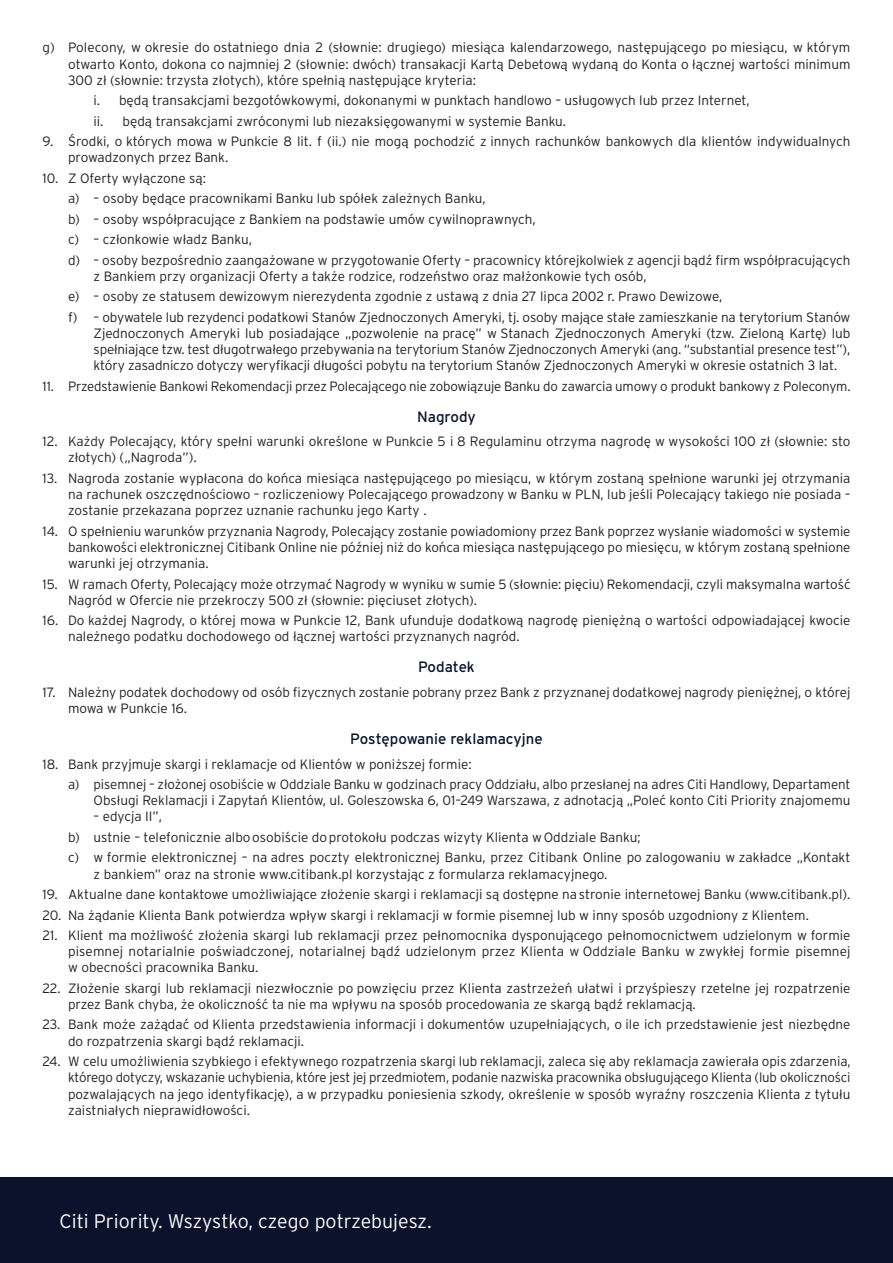
<style>
.page{position:relative;width:893px;height:1263px;background:#fff}
.page>*{position:absolute;margin:0;border:0;box-sizing:border-box;transform-origin:0 0}
.bullety{font:300 19.5px "Interstate Pl";color:#fff}
.rozdział{font:15px "Interstate Pl";color:#0b122c}
.punkty{font:300 13.5px/16.2px "Interstate Pl";color:#231f20}
.literki{font:300 13.5px/16.2px "Interstate Pl";color:#231f20}
.podliterki{font:300 13.5px "Interstate Pl";color:#231f20}
</style>
<div class="page">
<div style="left:0;top:1178px;width:893px;height:85px;background:#0b122c"></div>
<p class="punkty" style="left:68px;top:39px;width:784px;text-align:justify;text-indent:-26px">g) Polecony, w okresie do ostatniego dnia 2 (słownie: drugiego) miesiąca kalendarzowego, następującego po miesiącu, w którym otwarto Konto, dokona co najmniej 2 (słownie: dwóch) transakacji Kartą Debetową wydaną do Konta o łącznej wartości minimum 300 zł (słownie: trzysta złotych), które spełnią następujące kryteria:</p>
<p class="podliterki" style="left:94px;top:93px;width:658px">i. będą transakcjami bezgotówkowymi, dokonanymi w punktach handlowo – usługowych lub przez Internet,</p>
<p class="podliterki" style="left:94px;top:113px;width:474px">ii. będą transakcjami zwróconymi lub niezaksięgowanymi w systemie Banku.</p>
<p class="punkty" style="left:68px;top:133px;width:784px;text-indent:-26px">9. Środki, o których mowa w Punkcie 8 lit. f (ii.) nie mogą pochodzić z innych rachunków bankowych dla klientów indywidualnych prowadzonych przez Bank.</p>
<p class="punkty" style="left:43px;top:170px;width:165px">10. Z Oferty wyłączone są:</p>
<p class="literki" style="left:68px;top:190px;width:419px">a) – osoby będące pracownikami Banku lub spółek zależnych Banku,</p>
<p class="literki" style="left:68px;top:211px;width:469px">b) – osoby współpracujące z Bankiem na podstawie umów cywilnoprawnych,</p>
<p class="literki" style="left:68px;top:231px;width:185px">c) – członkowie władz Banku,</p>
<p class="literki" style="left:94px;top:252px;width:759px;text-indent:-26px">d) – osoby bezpośrednio zaangażowane w przygotowanie Oferty – pracownicy którejkolwiek z agencji bądź firm współpracujących z Bankiem przy organizacji Oferty a także rodzice, rodzeństwo oraz małżonkowie tych osób,</p>
<p class="literki" style="left:68px;top:288px;width:656px">e) – osoby ze statusem dewizowym nierezydenta zgodnie z ustawą z dnia 27 lipca 2002 r. Prawo Dewizowe,</p>
<p class="literki" style="left:94px;top:309px;width:758px;text-align:justify;text-indent:-26px">f) – obywatele lub rezydenci podatkowi Stanów Zjednoczonych Ameryki, tj. osoby mające stałe zamieszkanie na terytorium Stanów Zjednoczonych Ameryki lub posiadające „pozwolenie na pracę” w Stanach Zjednoczonych Ameryki (tzw. Zieloną Kartę) lub spełniające tzw. test długotrwałego przebywania na terytorium Stanów Zjednoczonych Ameryki (ang. “substantial presence test”), który zasadniczo dotyczy weryfikacji długości pobytu na terytorium Stanów Zjednoczonych Ameryki w okresie ostatnich 3 lat.</p>
<p class="punkty" style="left:43px;top:378px;width:810px">11. Przedstawienie Bankowi Rekomendacji przez Polecającego nie zobowiązuje Banku do zawarcia umowy o produkt bankowy z Poleconym.</p>
<p class="rozdział" style="left:417px;top:408px;width:60px">Nagrody</p>
<p class="punkty" style="left:68px;top:433px;width:784px;text-indent:-26px">12. Każdy Polecający, który spełni warunki określone w Punkcie 5 i 8 Regulaminu otrzyma nagrodę w wysokości 100 zł (słownie: sto złotych) („Nagroda”).</p>
<p class="punkty" style="left:68px;top:470px;width:784px;text-align:justify;text-indent:-26px">13. Nagroda zostanie wypłacona do końca miesiąca następującego po miesiącu, w którym zostaną spełnione warunki jej otrzymania na rachunek oszczędnościowo – rozliczeniowy Polecającego prowadzony w Banku w PLN, lub jeśli Polecający takiego nie posiada – zostanie przekazana poprzez uznanie rachunku jego Karty .</p>
<p class="punkty" style="left:68px;top:523px;width:784px;text-align:justify;text-indent:-26px">14. O spełnieniu warunków przyznania Nagrody, Polecający zostanie powiadomiony przez Bank poprzez wysłanie wiadomości w systemie bankowości elektronicznej Citibank Online nie później niż do końca miesiąca następującego po miesięcu, w którym zostaną spełnione warunki jej otrzymania.</p>
<p class="punkty" style="left:68px;top:576px;width:784px;text-indent:-26px">15. W ramach Oferty, Polecający może otrzymać Nagrody w wyniku w sumie 5 (słownie: pięciu) Rekomendacji, czyli maksymalna wartość<br>Nagród w Ofercie nie przekroczy 500 zł (słownie: pięciuset złotych).</p>
<p class="punkty" style="left:68px;top:612px;width:784px;text-indent:-26px">16. Do każdej Nagrody, o której mowa w Punkcie 12, Bank ufunduje dodatkową nagrodę pieniężną o wartości odpowiadającej kwocie należnego podatku dochodowego od łącznej wartości przyznanych nagród.</p>
<p class="rozdział" style="left:418px;top:658px;width:58px">Podatek</p>
<p class="punkty" style="left:68px;top:684px;width:784px;text-indent:-26px">17. Należny podatek dochodowy od osób fizycznych zostanie pobrany przez Bank z przyznanej dodatkowej nagrody pieniężnej, o której mowa w Punkcie 16.</p>
<p class="rozdział" style="left:350px;top:730px;width:194px">Postępowanie reklamacyjne</p>
<p class="punkty" style="left:43px;top:756px;width:431px">18. Bank przyjmuje skargi i reklamacje od Klientów w poniższej formie:</p>
<p class="literki" style="left:68px;top:776px;width:784px;text-align:right">a) pisemnej – złożonej osobiście w Oddziale Banku w godzinach pracy Oddziału, albo przesłanej na adres Citi Handlowy, Departament<br>Obsługi Reklamacji i Zapytań Klientów, ul. Goleszowska 6, 01–249 Warszawa, z adnotacją „Poleć konto Citi Priority znajomemu</p>
<p class="literki" style="left:94px;top:808px;width:70px">– edycja II”,</p>
<p class="literki" style="left:68px;top:829px;width:574px">b) ustnie – telefonicznie albo osobiście do protokołu podczas wizyty Klienta w Oddziale Banku;</p>
<p class="literki" style="left:94px;top:849px;width:758px;text-indent:-26px">c) w formie elektronicznej – na adres poczty elektronicznej Banku, przez Citibank Online po zalogowaniu w zakładce „Kontakt z bankiem” oraz na stronie www.citibank.pl korzystając z formularza reklamacyjnego.</p>
<p class="punkty" style="left:43px;top:886px;width:809px">19. Aktualne dane kontaktowe umożliwiające złożenie skargi i reklamacji są dostępne na stronie internetowej Banku (www.citibank.pl).</p>
<p class="punkty" style="left:43px;top:906px;width:768px">20. Na żądanie Klienta Bank potwierdza wpływ skargi i reklamacji w formie pisemnej lub w inny sposób uzgodniony z Klientem.</p>
<p class="punkty" style="left:68px;top:927px;width:784px;text-align:justify;text-indent:-26px">21. Klient ma możliwość złożenia skargi lub reklamacji przez pełnomocnika dysponującego pełnomocnictwem udzielonym w formie pisemnej notarialnie poświadczonej, notarialnej bądź udzielonym przez Klienta w Oddziale Banku w zwykłej formie pisemnej w obecności pracownika Banku.</p>
<p class="punkty" style="left:68px;top:980px;width:784px;text-indent:-26px">22. Złożenie skargi lub reklamacji niezwłocznie po powzięciu przez Klienta zastrzeżeń ułatwi i przyśpieszy rzetelne jej rozpatrzenie przez Bank chyba, że okoliczność ta nie ma wpływu na sposób procedowania ze skargą bądź reklamacją.</p>
<p class="punkty" style="left:68px;top:1016px;width:784px;text-indent:-26px">23. Bank może zażądać od Klienta przedstawienia informacji i dokumentów uzupełniających, o ile ich przedstawienie jest niezbędne do rozpatrzenia skargi bądź reklamacji.</p>
<p class="punkty" style="left:68px;top:1053px;width:784px;text-align:justify;text-indent:-26px">24. W celu umożliwienia szybkiego i efektywnego rozpatrzenia skargi lub reklamacji, zaleca się aby reklamacja zawierała opis zdarzenia, którego dotyczy, wskazanie uchybienia, które jest jej przedmiotem, podanie nazwiska pracownika obsługującego Klienta (lub okoliczności pozwalających na jego identyfikację), a w przypadku poniesienia szkody, określenie w sposób wyraźny roszczenia Klienta z tytułu zaistniałych nieprawidłowości.</p>
<p class="bullety" style="left:60px;top:1210px;width:374px">Citi Priority. Wszystko, czego potrzebujesz.</p>
</div>
